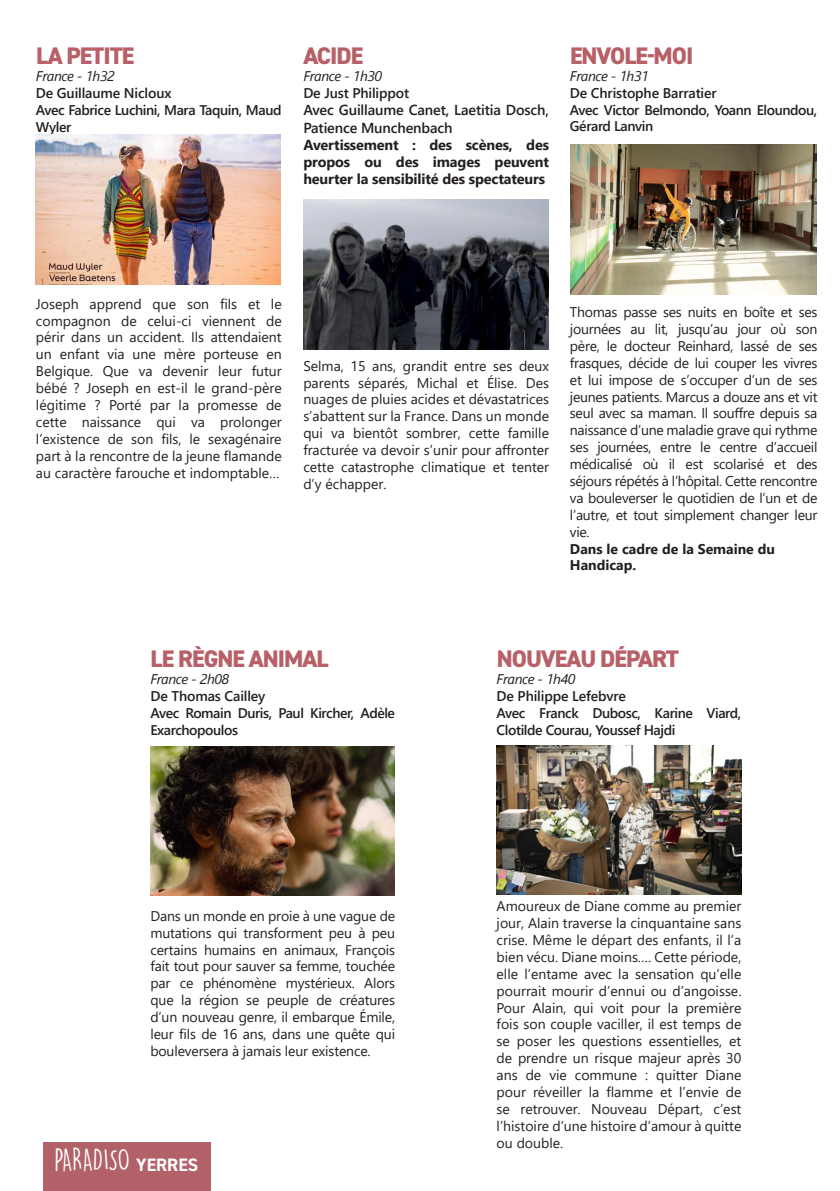
<style>
.page{position:relative;width:840px;height:1191px;background:#fff}
.page>*{position:absolute;margin:0;border:0;box-sizing:border-box;transform-origin:0 0}
.t1{font:28px "DK Lemon Yellow Sun";letter-spacing:-.025em;color:#fff}
.t2{font:800 24px "DIN2014";letter-spacing:-.04em;color:#b86068}
.t3{font:700 14.4px/17.4px "Segoe UI";letter-spacing:-.01em;color:#231f20;text-align:justify}
.t4{font:600 14.4px/17.4px "Segoe UI";letter-spacing:-.01em;color:#231f20}
.t5{font:14px/16.8px "Segoe UI";color:#231f20;text-align:justify}
.t6{font:600 14px/16.8px "Segoe UI";letter-spacing:-.03em;color:#231f20}
.t7{font:600 14px "Segoe UI";letter-spacing:-.01em;color:#231f20}
.t8{font:italic 14px "Segoe UI";letter-spacing:-.03em;color:#231f20}
.t9{font:700 14px/16.8px "Segoe UI";color:#231f20}
.s1{font-family:"DIN2014";font-weight:700;font-size:18px}
</style>
<div class="page">
<div style="left:43px;top:1142px;width:167px;height:49px;background:#b26169"></div>
<img style="left:36px;top:134px;width:244px;height:150px">
<img style="left:570px;top:144px;width:245px;height:150px">
<img style="left:303px;top:199px;width:245px;height:150px">
<img style="left:150px;top:746px;width:244px;height:149px">
<img style="left:496px;top:745px;width:244px;height:149px">
<p class="t2" style="left:36px;top:40px;width:100px">LA PETITE</p>
<p class="t8" style="left:36px;top:63px;width:80px">France - 1h32</p>
<p class="t7" style="left:36px;top:80px;width:137px">De Guillaume Nicloux</p>
<p class="t6" style="left:36px;top:100px;width:247px">Avec Fabrice Luchini, Mara Taquin, Maud<br>Wyler</p>
<p class="t2" style="left:303px;top:40px;width:61px">ACIDE</p>
<p class="t8" style="left:303px;top:63px;width:80px">France - 1h30</p>
<p class="t7" style="left:303px;top:80px;width:107px">De Just Philippot</p>
<p class="t4" style="left:303px;top:100px;width:247px">Avec Guillaume Canet, Laetitia Dosch,<br>Patience Munchenbach</p>
<p class="t3" style="left:303px;top:135px;width:247px">Avertissement : des scènes, des propos ou des images peuvent heurter la sensibilité des spectateurs</p>
<p class="t2" style="left:569px;top:40px;width:125px">ENVOLE-MOI</p>
<p class="t8" style="left:569px;top:63px;width:80px">France - 1h31</p>
<p class="t7" style="left:569px;top:80px;width:148px">De Christophe Barratier</p>
<p class="t6" style="left:569px;top:100px;width:249px">Avec Victor Belmondo, Yoann Eloundou,<br>Gérard Lanvin</p>
<p class="t5" style="left:36px;top:294px;width:247px">Joseph apprend que son fils et le compagnon de celui-ci viennent de périr dans un accident. Ils attendaient un enfant via une mère porteuse en Belgique. Que va devenir leur futur bébé ? Joseph en est-il le grand-père légitime ? Porté par la promesse de cette naissance qui va prolonger l’existence de son fils, le sexagénaire part à la rencontre de la jeune flamande au caractère farouche et indomptable…</p>
<p class="t5" style="left:303px;top:356px;width:247px">Selma, 15 ans, grandit entre ses deux parents séparés, Michal et Élise. Des nuages de pluies acides et dévastatrices s’abattent sur la France. Dans un monde qui va bientôt sombrer, cette famille fracturée va devoir s’unir pour affronter cette catastrophe climatique et tenter d’y échapper.</p>
<p class="t5" style="left:569px;top:302px;width:249px">Thomas passe ses nuits en boîte et ses journées au lit, jusqu’au jour où son père, le docteur Reinhard, lassé de ses frasques, décide de lui couper les vivres et lui impose de s’occuper d’un de ses jeunes patients. Marcus a douze ans et vit seul avec sa maman. Il souffre depuis sa naissance d’une maladie grave qui rythme ses journées, entre le centre d’accueil médicalisé où il est scolarisé et des séjours répétés à l’hôpital. Cette rencontre va bouleverser le quotidien de l’un et de l’autre, et tout simplement changer leur vie.</p>
<p class="t9" style="left:569px;top:539px;width:206px">Dans le cadre de la Semaine du<br>Handicap.</p>
<p class="t2" style="left:150px;top:643px;width:179px">LE RÈGNE ANIMAL</p>
<p class="t8" style="left:150px;top:666px;width:80px">France - 2h08</p>
<p class="t7" style="left:150px;top:683px;width:116px">De Thomas Cailley</p>
<p class="t6" style="left:150px;top:703px;width:246px">Avec Romain Duris, Paul Kircher, Adèle<br>Exarchopoulos</p>
<p class="t5" style="left:150px;top:906px;width:246px">Dans un monde en proie à une vague de mutations qui transforment peu à peu certains humains en animaux, François fait tout pour sauver sa femme, touchée par ce phénomène mystérieux. Alors que la région se peuple de créatures d’un nouveau genre, il embarque Émile, leur fils de 16 ans, dans une quête qui bouleversera à jamais leur existence.</p>
<h1 class="t1" style="left:54px;top:1142px;width:145px">PARADISO <span class="s1">YERRES</span></h1>
<p class="t2" style="left:496px;top:643px;width:184px">NOUVEAU DÉPART</p>
<p class="t8" style="left:496px;top:666px;width:80px">France - 1h40</p>
<p class="t7" style="left:496px;top:683px;width:131px">De Philippe Lefebvre</p>
<p class="t6" style="left:496px;top:703px;width:246px">Avec Franck Dubosc, Karine Viard,<br>Clotilde Courau, Youssef Hajdi</p>
<p class="t5" style="left:496px;top:896px;width:246px">Amoureux de Diane comme au premier jour, Alain traverse la cinquantaine sans crise. Même le départ des enfants, il l’a bien vécu. Diane moins.… Cette période, elle l’entame avec la sensation qu’elle pourrait mourir d’ennui ou d’angoisse.<br>Pour Alain, qui voit pour la première fois son couple vaciller, il est temps de se poser les questions essentielles, et de prendre un risque majeur après 30 ans de vie commune : quitter Diane pour réveiller la flamme et l’envie de se retrouver. Nouveau Départ, c’est l’histoire d’une histoire d’amour à quitte ou double.</p>
</div>
